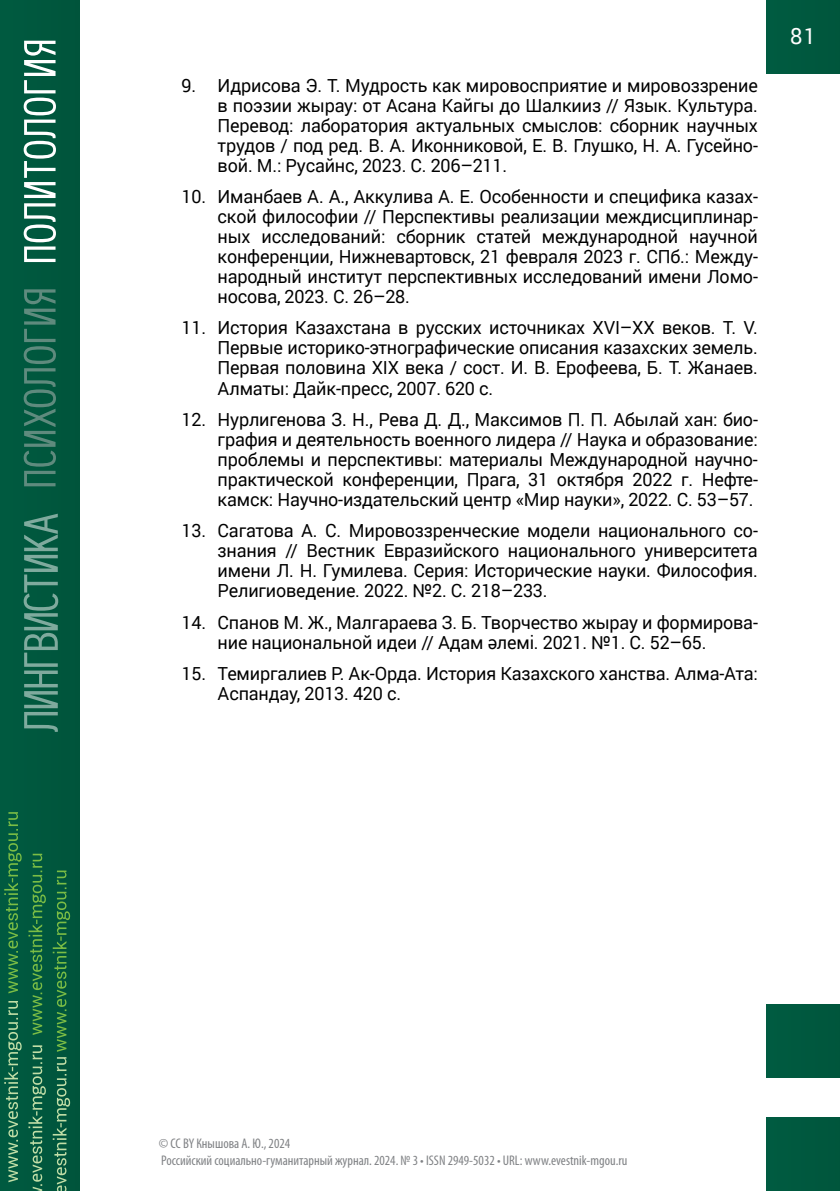
<style>
.page{position:relative;width:840px;height:1191px;background:#fff}
.page>*{position:absolute;margin:0;border:0;box-sizing:border-box;transform-origin:0 0}
.t1{font:22px "Roberto Sans";color:#fff}
.Литература{font:18px/20px "Roberto Sans";letter-spacing:-.01em;color:#000;text-align:justify}
.t2{font:condensed 14px/16.8px "Myriad Pro";color:#808285}
</style>
<div class="page">
<div style="left:0;top:0;width:79px;height:1191px;background:#00573d"></div>
<div style="left:766px;top:0;width:73px;height:74px;background:#00583f"></div>
<svg style="left:4px;top:1001px;width:18px;height:181px"></svg>
<svg style="left:4px;top:812px;width:18px;height:181px"></svg>
<svg style="left:28px;top:853px;width:18px;height:182px"></svg>
<svg style="left:53px;top:870px;width:17px;height:181px"></svg>
<svg style="left:28px;top:1045px;width:18px;height:146px"></svg>
<svg style="left:53px;top:1057px;width:17px;height:134px"></svg>
<svg style="left:24px;top:41px;width:32px;height:221px"></svg>
<svg style="left:24px;top:289px;width:32px;height:197px"></svg>
<div style="left:766px;top:1004px;width:73px;height:73px;background:#00583f"></div>
<div style="left:766px;top:1117px;width:73px;height:74px;background:#00583f"></div>
<svg style="left:24px;top:513px;width:34px;height:219px"></svg>
<p class="Литература" style="left:217px;top:74px;width:541px;text-indent:-36px">9. Идрисова Э. Т. Мудрость как мировосприятие и мировоззрение в поэзии жырау: от Асана Кайгы до Шалкииз // Язык. Культура.<br>Перевод: лаборатория актуальных смыслов: сборник научных трудов / под ред. В. А. Иконниковой, Е. В. Глушко, Н. А. Гусейно&shy;вой. М.: Русайнс, 2023. С. 206–211.</p>
<p class="Литература" style="left:217px;top:185px;width:541px;text-indent:-36px">10. Иманбаев А. А., Аккулива А. Е. Особенности и специфика казах&shy;ской философии // Перспективы реализации междисциплинар&shy;ных исследований: сборник статей международной научной конференции, Нижневартовск, 21 февраля 2023 г. СПб.: Между&shy;народный институт перспективных исследований имени Ломо&shy;носова, 2023. С. 26–28.</p>
<p class="Литература" style="left:217px;top:316px;width:541px;text-indent:-36px">11. История Казахстана в русских источниках XVI–XX веков. Т. V.<br>Первые историко-этнографические описания казахских земель.<br>Первая половина XIX века / сост. И. В. Ерофеева, Б. Т. Жанаев.<br>Алматы: Дайк-пресс, 2007. 620 с.</p>
<p class="Литература" style="left:217px;top:408px;width:541px;text-indent:-36px">12. Нурлигенова З. Н., Рева Д. Д., Максимов П. П. Абылай хан: био&shy;графия и деятельность военного лидера // Наука и образование: проблемы и перспективы: материалы Международной научно&shy;практической конференции, Прага, 31 октября 2022 г. Нефте&shy;камск: Научно-издательский центр «Мир науки», 2022. С. 53–57.</p>
<p class="Литература" style="left:217px;top:519px;width:541px;text-indent:-36px">13. Сагатова А. С. Мировоззренческие модели национального со&shy;знания // Вестник Евразийского национального университета имени Л. Н. Гумилева. Серия: Исторические науки. Философия.<br>Религиоведение. 2022. №2. С. 218–233.</p>
<p class="Литература" style="left:217px;top:610px;width:541px;text-indent:-36px">14. Спанов М. Ж., Малгараева З. Б. Творчество жырау и формирова&shy;ние национальной идеи // Адам әлемі. 2021. №1. С. 52–65.</p>
<p class="Литература" style="left:217px;top:662px;width:541px;text-indent:-36px">15. Темиргалиев Р. Ак-Орда. История Казахского ханства. Алма-Ата:<br>Аспандау, 2013. 420 с.</p>
<p class="t1" style="left:789px;top:19px;width:27px">81</p>
<p class="t2" style="left:159px;top:1134px;width:469px">© CC BY Кнышова А. Ю., 2024<br>Российский социально-гуманитарный журнал. 2024. № 3 • ISSN 2949-5032 • URL: www.evestnik-mgou.ru</p>
</div>
